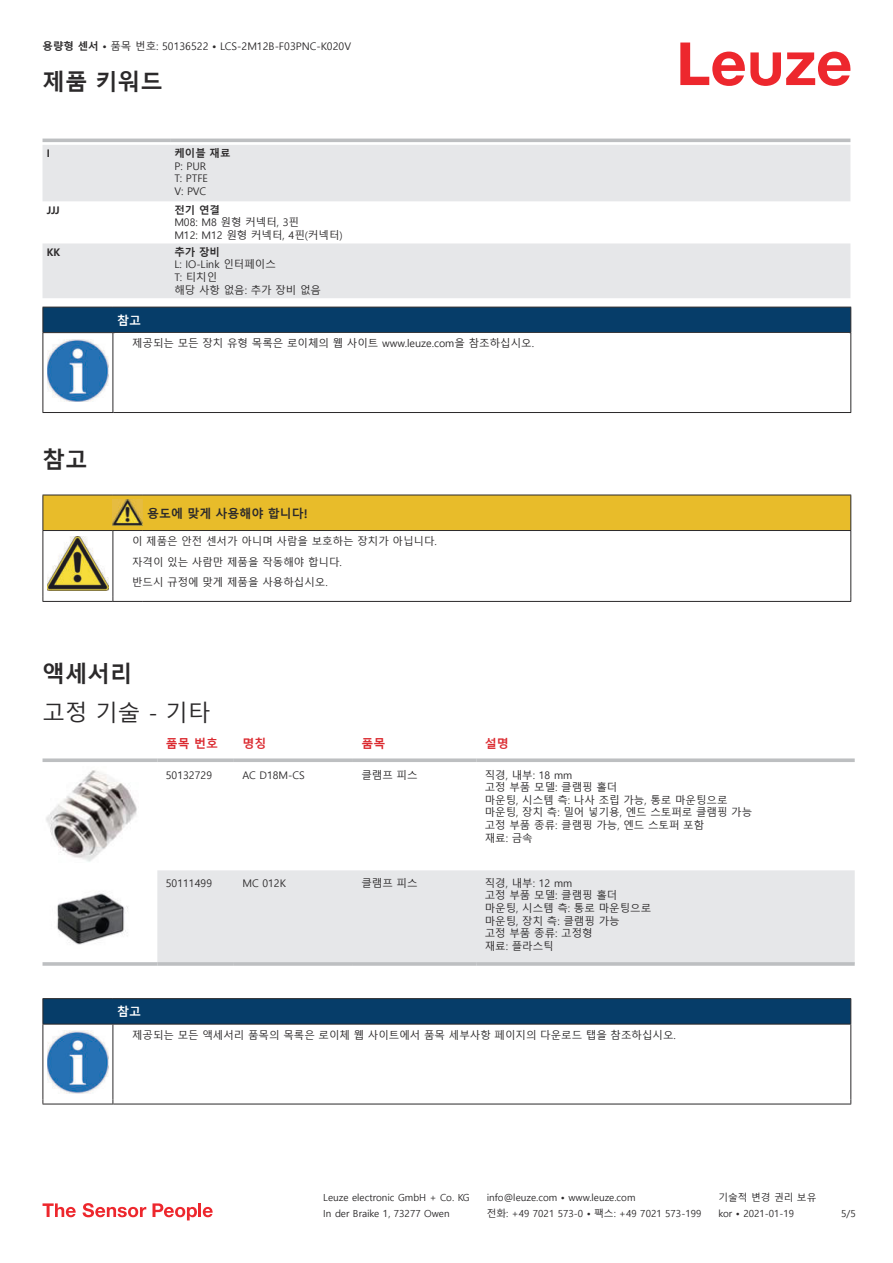
<style>
.page{position:relative;width:893px;height:1263px;background:#fff}
.page>*{position:absolute;margin:0;border:0;box-sizing:border-box;transform-origin:0 0}
.t1{font:700 22.5px "Malgun Gothic";color:#2b292a}
.t2{font:22.5px "Malgun Gothic";color:#2b292a}
.t3{font:700 12px "Malgun Gothic";color:#2b292a}
.t4{font:700 12px "Malgun Gothic";color:#db2a30}
.t5{font:700 12px "Malgun Gothic";color:#fff}
.t6{font:10.5px/12.6px "Malgun Gothic";color:#2b292a}
.t7{font:700 10.5px "Malgun Gothic";color:#2b292a}
.t8{font:9.75px "Malgun Gothic";color:#2b292a}
.s1{font-weight:700}
</style>
<div class="page">
<svg style="left:680px;top:43px;width:170px;height:43px"></svg>
<svg style="left:43px;top:138px;width:807px;height:1px"></svg>
<svg style="left:43px;top:145px;width:807px;height:153px;fill:#e6e7e9"></svg>
<hr style="left:43px;top:139px;width:127px;height:3px;background:#bdbfc1">
<hr style="left:170px;top:139px;width:680px;height:3px;background:#bdbfc1">
<div style="left:157px;top:870px;width:698px;height:92px;background:#e6e7e9"></div>
<svg style="left:43px;top:758px;width:114px;height:4px"></svg>
<svg style="left:157px;top:758px;width:77px;height:4px"></svg>
<svg style="left:234px;top:758px;width:119px;height:4px"></svg>
<svg style="left:353px;top:758px;width:123px;height:4px"></svg>
<svg style="left:476px;top:758px;width:379px;height:4px;background:#c4c6c8"></svg>
<hr style="left:43px;top:962px;width:114px;height:4px;background:#bdbfc1">
<hr style="left:157px;top:962px;width:77px;height:4px;background:#c4c6c8">
<hr style="left:234px;top:962px;width:119px;height:4px;background:#bdbfc1">
<svg style="left:353px;top:962px;width:123px;height:4px"></svg>
<hr style="left:476px;top:962px;width:379px;height:4px;background:#c4c6c8">
<img style="left:46px;top:770px;width:91px;height:92px">
<img style="left:56px;top:891px;width:72px;height:54px">
<svg style="left:44px;top:1025px;width:806px;height:79px"></svg>
<hr style="left:43px;top:998px;width:70px;height:1px;background:#2b292a">
<hr style="left:43px;top:1024px;width:70px;height:1px;background:#2b292a">
<hr style="left:113px;top:998px;width:738px;height:1px;background:#2b292a">
<svg style="left:43px;top:999px;width:808px;height:25px;background:#063c67"></svg>
<hr style="left:113px;top:1024px;width:738px;height:1px;background:#2b292a">
<hr style="left:43px;top:1024px;width:1px;height:75px;background:#2b292a">
<hr style="left:113px;top:1024px;width:1px;height:75px;background:#2b292a">
<hr style="left:850px;top:1024px;width:1px;height:75px;background:#2b292a">
<hr style="left:43px;top:1104px;width:70px;height:1px;background:#2b292a">
<hr style="left:113px;top:1104px;width:738px;height:1px;background:#2b292a">
<img style="left:47px;top:1030px;width:61px;height:63px">
<div style="left:115px;top:1025px;width:734px;height:20px;background:#fff"></div>
<svg style="left:43px;top:1203px;width:33px;height:14px"></svg>
<svg style="left:83px;top:1203px;width:63px;height:14px"></svg>
<svg style="left:153px;top:1203px;width:44px;height:17px"></svg>
<hr style="left:198px;top:1203px;width:3px;height:14px;background:#ed272d">
<svg style="left:203px;top:1207px;width:10px;height:10px"></svg>
<div style="left:43px;top:307px;width:808px;height:26px;background:#063d69"></div>
<hr style="left:113px;top:332px;width:738px;height:1px;background:#2b292a">
<hr style="left:43px;top:333px;width:1px;height:75px;background:#2b292a">
<hr style="left:113px;top:333px;width:1px;height:75px;background:#2b292a">
<hr style="left:850px;top:333px;width:1px;height:75px;background:#2b292a">
<hr style="left:43px;top:412px;width:70px;height:1px;background:#2b292a">
<hr style="left:113px;top:412px;width:738px;height:1px;background:#2b292a">
<img style="left:47px;top:339px;width:61px;height:63px">
<hr style="left:43px;top:601px;width:70px;height:1px;background:#2b292a">
<hr style="left:113px;top:601px;width:30px;height:1px;background:#2b292a">
<hr style="left:143px;top:601px;width:708px;height:1px;background:#2b292a">
<svg style="left:43px;top:495px;width:808px;height:106px"></svg>
<p class="t6" style="left:43px;top:40px;width:310px"><span class="s1">용량형 센서 •</span> 품목 번호: 50136522 <span class="s1">•</span> LCS-2M12B-F03PNC-K020V</p>
<h1 class="t1" style="left:43px;top:69px;width:122px">제품 키워드</h1>
<p class="t7" style="left:47px;top:149px;width:5px">I</p>
<p class="t7" style="left:174px;top:147px;width:58px">케이블 재료</p>
<p class="t6" style="left:174px;top:160px;width:35px">P: PUR<br>T: PTFE<br>V: PVC</p>
<p class="t7" style="left:47px;top:204px;width:14px">JJJ</p>
<p class="t7" style="left:174px;top:204px;width:47px">전기 연결</p>
<p class="t6" style="left:174px;top:216px;width:170px">M08: M8 원형 커넥터, 3핀<br>M12: M12 원형 커넥터, 4핀(커넥터)</p>
<p class="t7" style="left:47px;top:246px;width:15px">KK</p>
<p class="t7" style="left:174px;top:246px;width:47px">추가 장비</p>
<p class="t6" style="left:174px;top:258px;width:148px">L: IO-Link 인터페이스<br>T: 티치인<br>해당 사항 없음: 추가 장비 없음</p>
<p class="t5" style="left:117px;top:313px;width:25px">참고</p>
<p class="t6" style="left:132px;top:337px;width:403px">제공되는 모든 장치 유형 목록은 로이체의 웹 사이트 www.leuze.com을 참조하십시오.</p>
<h1 class="t1" style="left:43px;top:446px;width:46px">참고</h1>
<p class="t3" style="left:147px;top:506px;width:162px">용도에 맞게 사용해야 합니다!</p>
<p class="t6" style="left:132px;top:532px;width:306px;line-height:20.2px">이 제품은 안전 센서가 아니며 사람을 보호하는 장치가 아닙니다. 자격이 있는 사람만 제품을 작동해야 합니다.<br>반드시 규정에 맞게 제품을 사용하십시오.</p>
<h1 class="t1" style="left:43px;top:661px;width:91px">액세서리</h1>
<h1 class="t2" style="left:43px;top:700px;width:169px">고정 기술 - 기타</h1>
<p class="t4" style="left:166px;top:736px;width:54px">품목 번호</p>
<p class="t4" style="left:242px;top:736px;width:25px">명칭</p>
<p class="t4" style="left:361px;top:736px;width:25px">품목</p>
<p class="t4" style="left:485px;top:736px;width:25px">설명</p>
<p class="t6" style="left:166px;top:769px;width:48px">50132729</p>
<p class="t6" style="left:242px;top:769px;width:64px">AC D18M-CS</p>
<p class="t6" style="left:361px;top:769px;width:58px">클램프 피스</p>
<p class="t6" style="left:485px;top:769px;width:269px">직경, 내부: 18 mm<br>고정 부품 모델: 클램핑 홀더<br>마운팅, 시스템 측: 나사 조립 가능, 통로 마운팅으로 마운팅, 장치 측: 밀어 넣기용, 엔드 스토퍼로 클램핑 가능 고정 부품 종류: 클램핑 가능, 엔드 스토퍼 포함<br>재료: 금속</p>
<p class="t6" style="left:166px;top:877px;width:48px">50111499</p>
<p class="t6" style="left:242px;top:877px;width:45px">MC 012K</p>
<p class="t6" style="left:361px;top:877px;width:58px">클램프 피스</p>
<p class="t6" style="left:485px;top:877px;width:168px">직경, 내부: 12 mm<br>고정 부품 모델: 클램핑 홀더 마운팅, 시스템 측: 통로 마운팅으로 마운팅, 장치 측: 클램핑 가능<br>고정 부품 종류: 고정형<br>재료: 플라스틱</p>
<p class="t5" style="left:117px;top:1005px;width:25px">참고</p>
<p class="t6" style="left:132px;top:1029px;width:545px">제공되는 모든 액세서리 품목의 목록은 로이체 웹 사이트에서 품목 세부사항 페이지의 다운로드 탭을 참조하십시오.</p>
<p class="t8" style="left:323px;top:1192px;width:148px">Leuze electronic GmbH + Co. KG</p>
<p class="t8" style="left:487px;top:1192px;width:150px">info@leuze.com • www.leuze.com</p>
<p class="t8" style="left:718px;top:1192px;width:100px">기술적 변경 권리 보유</p>
<p class="t8" style="left:323px;top:1208px;width:128px">In der Braike 1, 73277 Owen</p>
<p class="t8" style="left:487px;top:1208px;width:216px">전화: +49 7021 573-0 • 팩스: +49 7021 573-199</p>
<p class="t8" style="left:718px;top:1208px;width:77px">kor • 2021-01-19</p>
<p class="t8" style="left:841px;top:1208px;width:16px">5 /5</p>
</div>
